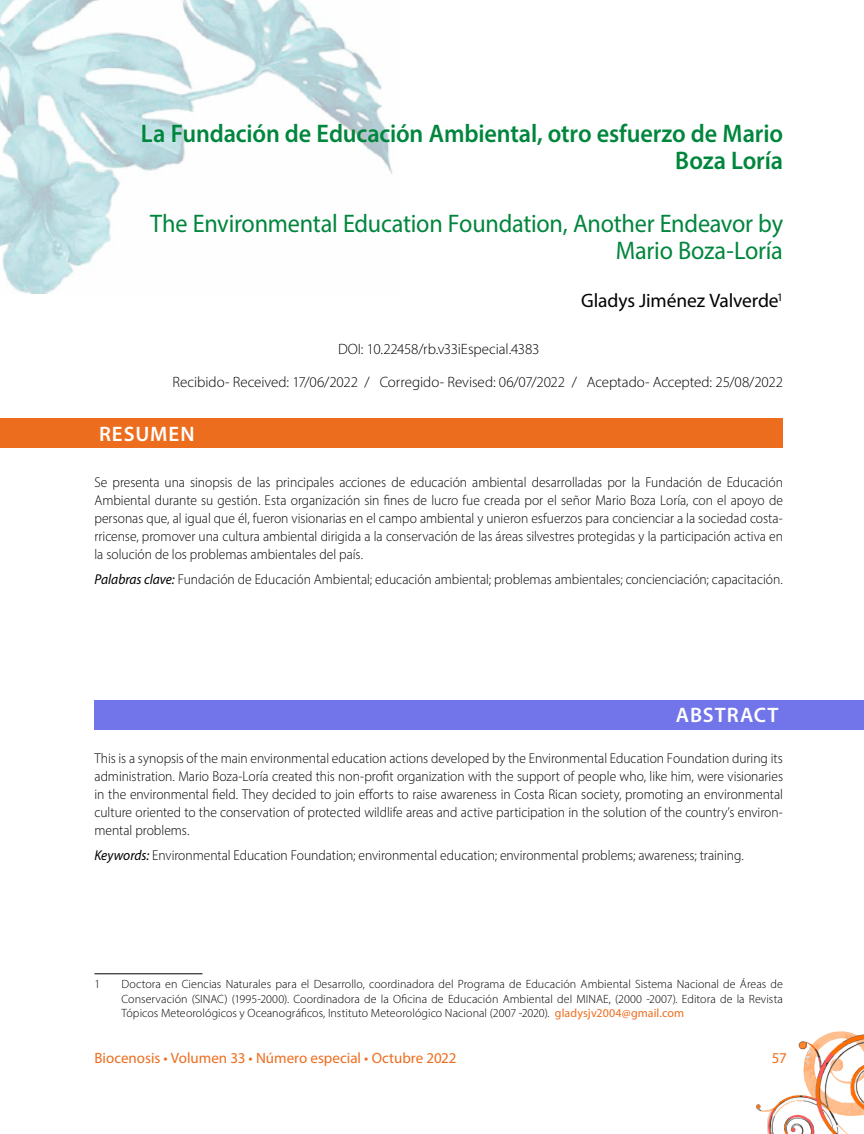
<style>
.page{position:relative;width:864px;height:1134px;background:#fff}
.page>*{position:absolute;margin:0;border:0;box-sizing:border-box;transform-origin:0 0}
.t1{font:25.5px/27px "Myriad Pro";letter-spacing:-.01em;color:#00863d;text-align:right;scale:.95 1}
.t2{font:600 25.5px/27px "Myriad Pro";letter-spacing:-.005em;color:#00863d;text-align:right;scale:.95 1}
.t3{font:600 21px "Myriad Pro";letter-spacing:.045em;color:#fff}
.t4{font:19.5px "Myriad Pro";letter-spacing:-.005em;color:#000}
.t5{font:300 15px "Myriad Pro";letter-spacing:-.005em;color:#000}
.t6{font:15px "Myriad Pro";color:#ed6d1e}
.t7{font:300 14.25px/18px "Myriad Pro";color:#000;text-align:justify;scale:.95 1}
.t8{font:300 12px/14.4px "Myriad Pro";letter-spacing:.005em;color:#000;text-align:justify}
.s1{font-weight:400;font-style:italic}
.s2{font-weight:400;color:#ed6d1e}
</style>
<div class="page">
<div style="left:0;top:418px;width:783px;height:30px;background:#ed6d1e"></div>
<div style="left:94px;top:700px;width:770px;height:29px;background:#7274ea"></div>
<img style="left:0;top:0;width:393px;height:293px">
<svg style="left:756px;top:1031px;width:108px;height:103px"></svg>
<hr style="left:94px;top:973px;width:108px;height:1px;background:#000">
<h1 class="t2" style="left:141px;top:119px;width:677px">La Fundación de Educación Ambiental, otro esfuerzo de Mario<br>Boza Loría</h1>
<h1 class="t1" style="left:150px;top:209px;width:668px">The Environmental Education Foundation, Another Endeavor by<br>Mario Boza-Loría</h1>
<h3 class="t4" style="left:581px;top:289px;width:203px">Gladys Jiménez Valverde<sup>1</sup></h3>
<p class="t5" style="left:338px;top:340px;width:203px">DOI: 10.22458/rb.v33iEspecial.4383</p>
<p class="t5" style="left:173px;top:373px;width:612px">Recibido- Received: 17/06/2022 / Corregido- Revised: 06/07/2022 / Aceptado- Accepted: 25/08/2022</p>
<h2 class="t3" style="left:99px;top:421px;width:97px">RESUMEN</h2>
<p class="t7" style="left:94px;top:473px;width:726px">Se presenta una sinopsis de las principales acciones de educación ambiental desarrolladas por la Fundación de Educación Ambiental durante su gestión. Esta organización sin fines de lucro fue creada por el señor Mario Boza Loría, con el apoyo de personas que, al igual que él, fueron visionarias en el campo ambiental y unieron esfuerzos para concienciar a la sociedad costa&shy;rricense, promover una cultura ambiental dirigida a la conservación de las áreas silvestres protegidas y la participación activa en la solución de los problemas ambientales del país.</p>
<p class="t7" style="left:94px;top:571px;width:726px"><span class="s1">Palabras clave:</span> Fundación de Educación Ambiental; educación ambiental; problemas ambientales; concienciación; capacitación.</p>
<h2 class="t3" style="left:676px;top:702px;width:104px">ABSTRACT</h2>
<p class="t7" style="left:94px;top:749px;width:726px">This is a synopsis of the main environmental education actions developed by the Environmental Education Foundation during its administration. Mario Boza-Loría created this non-profit organization with the support of people who, like him, were visionaries in the environmental field. They decided to join efforts to raise awareness in Costa Rican society, promoting an environmental culture oriented to the conservation of protected wildlife areas and active participation in the solution of the country’s environ&shy;mental problems.</p>
<p class="t7" style="left:94px;top:846px;width:685px"><span class="s1">Keywords:</span> Environmental Education Foundation; environmental education; environmental problems; awareness; training.</p>
<p class="t8" style="left:94px;top:977px;width:7px">1</p>
<p class="t8" style="left:122px;top:977px;width:663px">Doctora en Ciencias Naturales para el Desarrollo, coordinadora del Programa de Educación Ambiental Sistema Nacional de Áreas de Conservación (SINAC) (1995-2000). Coordinadora de la Oficina de Educación Ambiental del MINAE, (2000 -2007). Editora de la Revista Tópicos Meteorológicos y Oceanográficos, Instituto Meteorológico Nacional (2007 -2020). <span class="s2">gladysjv2004@gmail.com</span></p>
<p class="t6" style="left:94px;top:1049px;width:364px">Biocenosis • Volumen 33 • Número especial • Octubre 2022</p>
<p class="t6" style="left:772px;top:1049px;width:17px">57</p>
</div>
